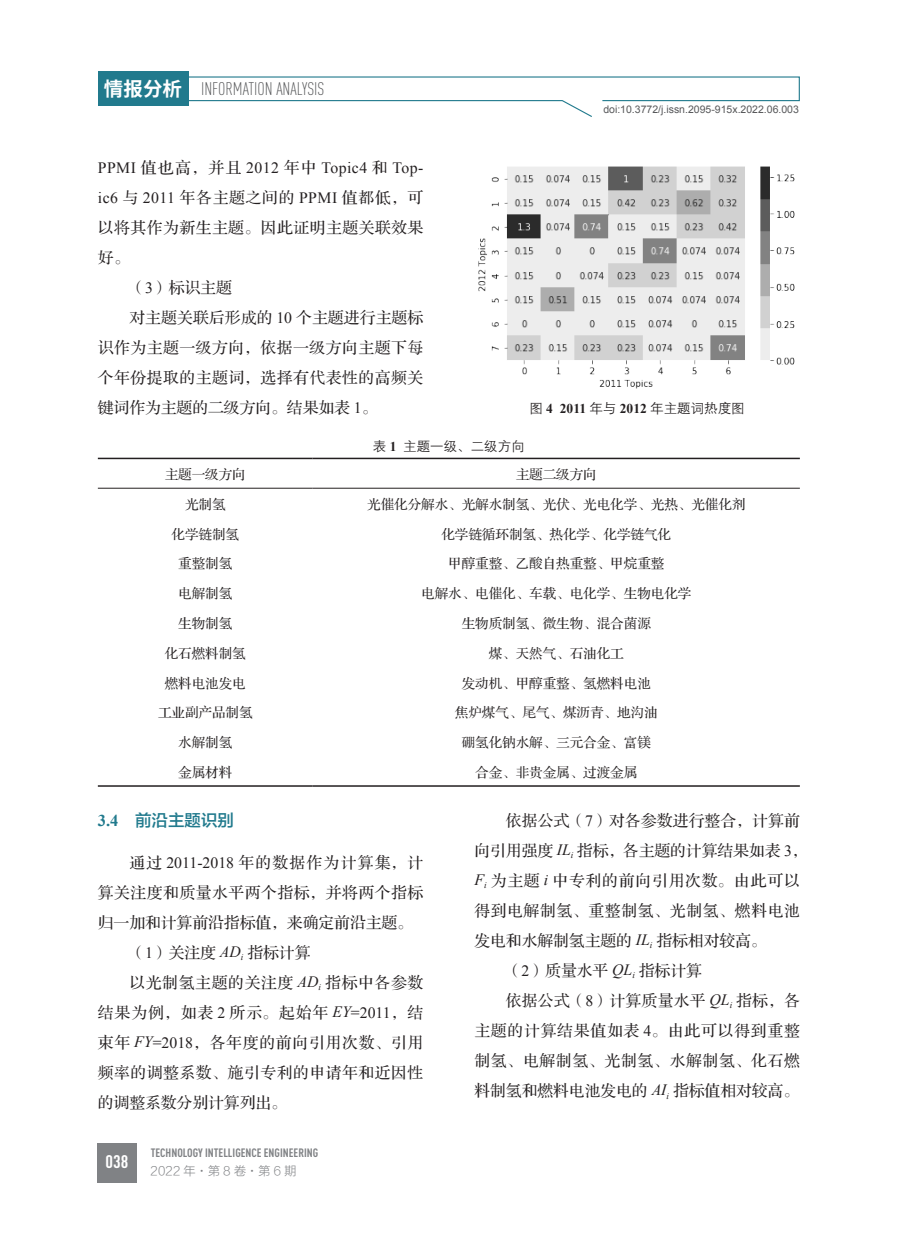
<style>
.page{position:relative;width:919px;height:1238px;background:#fff}
.page>*{position:absolute;margin:0;border:0;box-sizing:border-box;transform-origin:0 0}
.t1{font:300 18px "DIN Cond";color:#57585a}
.t2{font:700 18px "DIN Cond";color:#fff;scale:1.05 1}
.情报标题2{font:16.5px "FZLTZHK GBK1 0";color:#217a8d}
.情报正文{font:15.75px/30px "FZS3 K GBK1 0";letter-spacing:.035em;color:#231f20;text-align:justify}
.情报正文-2{font:15.75px/30px "FZS3 K GBK1 0";letter-spacing:.01em;color:#231f20}
.情报正文-3{font:15.75px "FZS3 K GBK1 0";color:#231f20}
.表内文字{font:13.5px "FZS3 K GBK1 0";color:#231f20}
.情报图题{font:13.5px "FZZDXK GBK1 0";color:#231f20}
.t3{font:700 12px "DIN Cond";color:#808285}
.t4{font:12px "FZLTXHJW GB1 0";letter-spacing:.02em;color:#808285}
.t5{font:10.5px "Arial";color:#57585a}
.s1{font-family:"Source Han Sans CN";font-weight:700;font-size:19.5px;color:#fff}
.s2{font-family:"Times New Roman"}
.s3{font-family:"Times New Roman";font-weight:700}
.s4{font-family:"Times New Roman";font-style:italic}
.s5{font-family:"FZSYJW GB1 0"}
</style>
<div class="page">
<svg style="left:188px;top:76px;width:612px;height:41px"></svg>
<div style="left:98px;top:72px;width:90px;height:34px;background:#217a8d"></div>
<div style="left:97px;top:1142px;width:40px;height:40px;background:#808285"></div>
<img style="left:478px;top:166px;width:317px;height:223px">
<hr style="left:98px;top:488px;width:215px;height:1px;background:#231f20">
<hr style="left:313px;top:488px;width:486px;height:1px;background:#231f20">
<hr style="left:98px;top:457px;width:215px;height:2px;background:#231f20">
<hr style="left:313px;top:457px;width:486px;height:2px;background:#231f20">
<hr style="left:98px;top:785px;width:215px;height:1px;background:#231f20">
<hr style="left:313px;top:785px;width:486px;height:1px;background:#231f20">
<p class="t1" style="left:104px;top:79px;width:222px"><span class="s1">情报分析</span> INFORMATION ANALYSIS</p>
<p class="情报正文" style="left:98px;top:153px;width:327px"><span class="s2">PPMI</span> 值也高，并且 <span class="s2">2012</span> 年中 <span class="s2">Topic4</span> 和 <span class="s2">Top&shy;ic6</span> 与 <span class="s2">2011</span> 年各主题之间的 <span class="s2">PPMI</span> 值都低，可以将其作为新生主题。因此证明主题关联效果好。</p>
<p class="情报正文" style="left:129px;top:273px;width:104px">（<span class="s2">3</span>）标识主题</p>
<p class="情报正文" style="left:98px;top:303px;width:327px;text-indent:31px">对主题关联后形成的 <span class="s2">10</span> 个主题进行主题标识作为主题一级方向，依据一级方向主题下每个年份提取的主题词，选择有代表性的高频关键词作为主题的二级方向。结果如表 <span class="s2">1</span>。</p>
<p class="t5" style="left:603px;top:102px;width:197px">doi:10.3772/j.issn.2095-915x.2022.06.003</p>
<p class="情报图题" style="left:529px;top:401px;width:217px">图 <span class="s3">4 2011</span> 年与 <span class="s3">2012</span> 年主题词热度图</p>
<p class="情报图题" style="left:373px;top:439px;width:153px">表 <span class="s3">1</span> 主题一级、二级方向</p>
<p class="表内文字" style="left:165px;top:467px;width:83px">主题一级方向</p>
<p class="表内文字" style="left:515px;top:467px;width:82px">主题二级方向</p>
<p class="表内文字" style="left:185px;top:497px;width:42px">光制氢</p>
<p class="表内文字" style="left:367px;top:497px;width:379px">光催化分解水、光解水制氢、光伏、光电化学、光热、光催化剂</p>
<p class="表内文字" style="left:171px;top:527px;width:69px">化学链制氢</p>
<p class="表内文字" style="left:441px;top:527px;width:231px">化学链循环制氢、热化学、化学链气化</p>
<p class="表内文字" style="left:178px;top:556px;width:55px">重整制氢</p>
<p class="表内文字" style="left:448px;top:556px;width:217px">甲醇重整、乙酸自热重整、甲烷重整</p>
<p class="表内文字" style="left:178px;top:586px;width:55px">电解制氢</p>
<p class="表内文字" style="left:421px;top:586px;width:271px">电解水、电催化、车载、电化学、生物电化学</p>
<p class="表内文字" style="left:178px;top:616px;width:55px">生物制氢</p>
<p class="表内文字" style="left:461px;top:616px;width:190px">生物质制氢、微生物、混合菌源</p>
<p class="表内文字" style="left:165px;top:646px;width:83px">化石燃料制氢</p>
<p class="表内文字" style="left:488px;top:646px;width:136px">煤、天然气、石油化工</p>
<p class="表内文字" style="left:165px;top:676px;width:83px">燃料电池发电</p>
<p class="表内文字" style="left:461px;top:676px;width:190px">发动机、甲醇重整、氢燃料电池</p>
<p class="表内文字" style="left:158px;top:705px;width:96px">工业副产品制氢</p>
<p class="表内文字" style="left:455px;top:705px;width:204px">焦炉煤气、尾气、煤沥青、地沟油</p>
<p class="表内文字" style="left:178px;top:735px;width:55px">水解制氢</p>
<p class="表内文字" style="left:461px;top:735px;width:190px">硼氢化钠水解、三元合金、富镁</p>
<p class="表内文字" style="left:178px;top:765px;width:55px">金属材料</p>
<p class="表内文字" style="left:475px;top:765px;width:163px">合金、非贵金属、过渡金属</p>
<p class="情报标题2" style="left:98px;top:810px;width:138px"><span class="s3">3.4</span>　前沿主题识别</p>
<p class="情报正文" style="left:98px;top:848px;width:327px;text-indent:31px">通过 <span class="s2">2011-2018</span> 年的数据作为计算集，计算关注度和质量水平两个指标，并将两个指标归一加和计算前沿指标值，来确定前沿主题。</p>
<p class="情报正文" style="left:129px;top:938px;width:183px">（<span class="s2">1</span>）关注度 <span class="s4">AD</span><sub>i</sub> 指标计算</p>
<p class="情报正文" style="left:98px;top:968px;width:327px;text-indent:31px">以光制氢主题的关注度 <span class="s4">AD</span><sub>i</sub> 指标中各参数结果为例，如表 <span class="s2">2</span> 所示。起始年 <span class="s4">EY</span><span class="s2">=2011</span>，结束年 <span class="s4">FY</span><span class="s2">=2018</span>，各年度的前向引用次数、引用频率的调整系数、施引专利的申请年和近因性的调整系数分别计算列出。</p>
<p class="情报正文-2" style="left:474px;top:806px;width:335px;text-indent:31px">依据公式（<span class="s2">7</span>）对各参数进行整合，计算前向引用强度 <span class="s4">IL</span><sub>i</sub> 指标，各主题的计算结果如表 <span class="s2">3</span>，<br><span class="s4">F</span><sub>i</sub> 为主题 <span class="s4">i</span> 中专利的前向引用次数。由此可以得到电解制氢、重整制氢、光制氢、燃料电池发电和水解制氢主题的 <span class="s4">IL</span><sub>i</sub> 指标相对较高。</p>
<p class="情报正文-3" style="left:506px;top:962px;width:197px">（<span class="s2">2</span>）质量水平 <span class="s4">QL</span><sub>i</sub> 指标计算</p>
<p class="情报正文" style="left:474px;top:986px;width:327px;text-indent:31px">依据公式（<span class="s2">8</span>）计算质量水平 <span class="s4">QL</span><sub>i</sub> 指标，各主题的计算结果值如表 <span class="s2">4</span>。由此可以得到重整制氢、电解制氢、光制氢、水解制氢、化石燃料制氢和燃料电池发电的 <span class="s4">AI</span><sub>i</sub> 指标值相对较高。</p>
<p class="t2" style="left:105px;top:1150px;width:23px">038</p>
<p class="t3" style="left:151px;top:1145px;width:169px">TECHNOLOGY INTELLIGENCE ENGINEERING</p>
<p class="t4" style="left:151px;top:1164px;width:147px">2022 年<span class="s5">·</span>第8卷<span class="s5">·</span>第 6 期</p>
</div>
